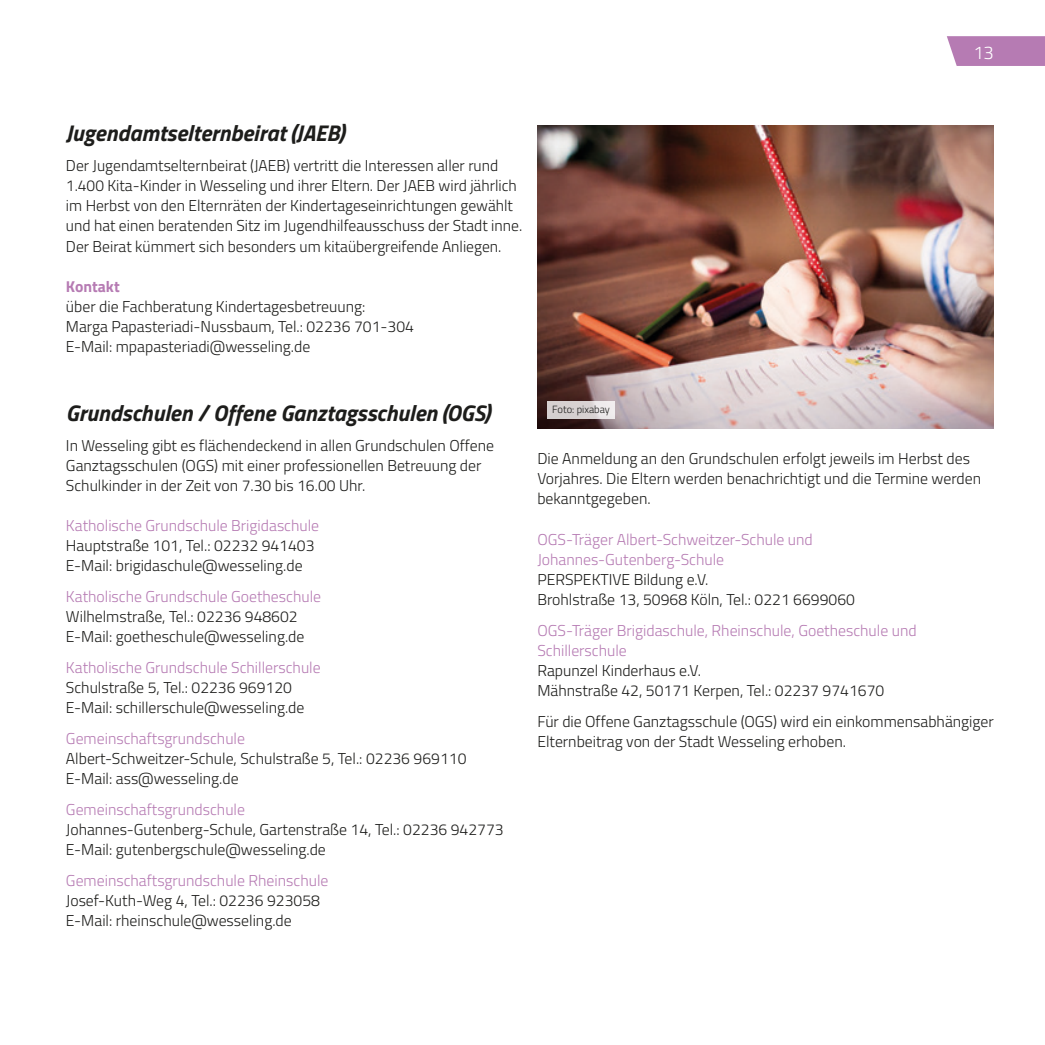
<style>
.page{position:relative;width:1045px;height:1045px;background:#fff}
.page>*{position:absolute;margin:0;border:0;box-sizing:border-box;transform-origin:0 0}
.t1{font:italic 700 22.75px "Titillium Web";color:#1d1d1b}
.t2{font:300 18.38px "Titillium Web";color:#fff}
.t3{font:300 15.75px/20.1px "Titillium Web";color:#1d1d1b}
.t4{font:300 15.75px/20.1px "Titillium Web";color:#b67bb3}
.t5{font:700 15.75px "Titillium Web";color:#b67bb3}
.t6{font:300 10.5px "Titillium Web";color:#1d1d1b}
</style>
<div class="page">
<svg style="left:947px;top:36px;width:98px;height:30px"></svg>
<img style="left:537px;top:125px;width:457px;height:303px">
<div style="left:547px;top:401px;width:68px;height:17px;background:linear-gradient(to right,#cdc7c6,#ede9ea)"></div>
<p class="t2" style="left:973px;top:39px;width:22px">13</p>
<h1 class="t1" style="left:66px;top:115px;width:280px">Jugendamtselternbeirat (JAEB)</h1>
<p class="t3" style="left:66px;top:155px;width:458px">Der Jugendamtselternbeirat (JAEB) vertritt die Interessen aller rund 1.400 Kita-Kinder in Wesseling und ihrer Eltern. Der JAEB wird jährlich im Herbst von den Elternräten der Kindertageseinrichtungen gewählt und hat einen beratenden Sitz im Jugendhilfeausschuss der Stadt inne.<br>Der Beirat kümmert sich besonders um kitaübergreifende Anliegen.</p>
<p class="t5" style="left:66px;top:274px;width:55px">Kontakt</p>
<p class="t3" style="left:66px;top:296px;width:349px">über die Fachberatung Kindertagesbetreuung:<br>Marga Papasteriadi-Nussbaum, Tel.: 02236 701-304<br>E-Mail: mpapasteriadi@wesseling.de</p>
<h1 class="t1" style="left:66px;top:395px;width:425px">Grundschulen / Offene Ganztagsschulen (OGS)</h1>
<p class="t3" style="left:66px;top:434px;width:429px">In Wesseling gibt es flächendeckend in allen Grundschulen Offene<br>Ganztagsschulen (OGS) mit einer professionellen Betreuung der<br>Schulkinder in der Zeit von 7.30 bis 16.00 Uhr.</p>
<p class="t4" style="left:66px;top:515px;width:255px">Katholische Grundschule Brigidaschule</p>
<p class="t3" style="left:66px;top:535px;width:250px">Hauptstraße 101, Tel.: 02232 941403<br>E-Mail: brigidaschule@wesseling.de</p>
<p class="t4" style="left:66px;top:585px;width:257px">Katholische Grundschule Goetheschule</p>
<p class="t3" style="left:66px;top:606px;width:240px">Wilhelmstraße, Tel.: 02236 948602<br>E-Mail: goetheschule@wesseling.de</p>
<p class="t4" style="left:66px;top:656px;width:256px">Katholische Grundschule Schillerschule</p>
<p class="t3" style="left:66px;top:676px;width:240px">Schulstraße 5, Tel.: 02236 969120<br>E-Mail: schillerschule@wesseling.de</p>
<p class="t4" style="left:66px;top:727px;width:181px">Gemeinschaftsgrundschule</p>
<p class="t3" style="left:66px;top:747px;width:402px">Albert-Schweitzer-Schule, Schulstraße 5, Tel.: 02236 969110<br>E-Mail: ass@wesseling.de</p>
<p class="t4" style="left:66px;top:798px;width:181px">Gemeinschaftsgrundschule</p>
<p class="t3" style="left:66px;top:818px;width:439px">Johannes-Gutenberg-Schule, Gartenstraße 14, Tel.: 02236 942773<br>E-Mail: gutenbergschule@wesseling.de</p>
<p class="t4" style="left:66px;top:869px;width:264px">Gemeinschaftsgrundschule Rheinschule</p>
<p class="t3" style="left:66px;top:889px;width:255px">Josef-Kuth-Weg 4, Tel.: 02236 923058<br>E-Mail: rheinschule@wesseling.de</p>
<p class="t6" style="left:552px;top:402px;width:59px">Foto: pixabay</p>
<p class="t3" style="left:537px;top:447px;width:445px">Die Anmeldung an den Grundschulen erfolgt jeweils im Herbst des<br>Vorjahres. Die Eltern werden benachrichtigt und die Termine werden bekanntgegeben.</p>
<p class="t4" style="left:537px;top:528px;width:277px">OGS-Träger Albert-Schweitzer-Schule und<br>Johannes-Gutenberg-Schule</p>
<p class="t3" style="left:537px;top:568px;width:319px">PERSPEKTIVE Bildung e.V.<br>Brohlstraße 13, 50968 Köln, Tel.: 0221 6699060</p>
<p class="t4" style="left:537px;top:619px;width:381px">OGS-Träger Brigidaschule, Rheinschule, Goetheschule und<br>Schillerschule</p>
<p class="t3" style="left:537px;top:659px;width:348px">Rapunzel Kinderhaus e.V.<br>Mähnstraße 42, 50171 Kerpen, Tel.: 02237 9741670</p>
<p class="t3" style="left:537px;top:710px;width:458px">Für die Offene Ganztagsschule (OGS) wird ein einkommensabhängiger<br>Elternbeitrag von der Stadt Wesseling erhoben.</p>
</div>
